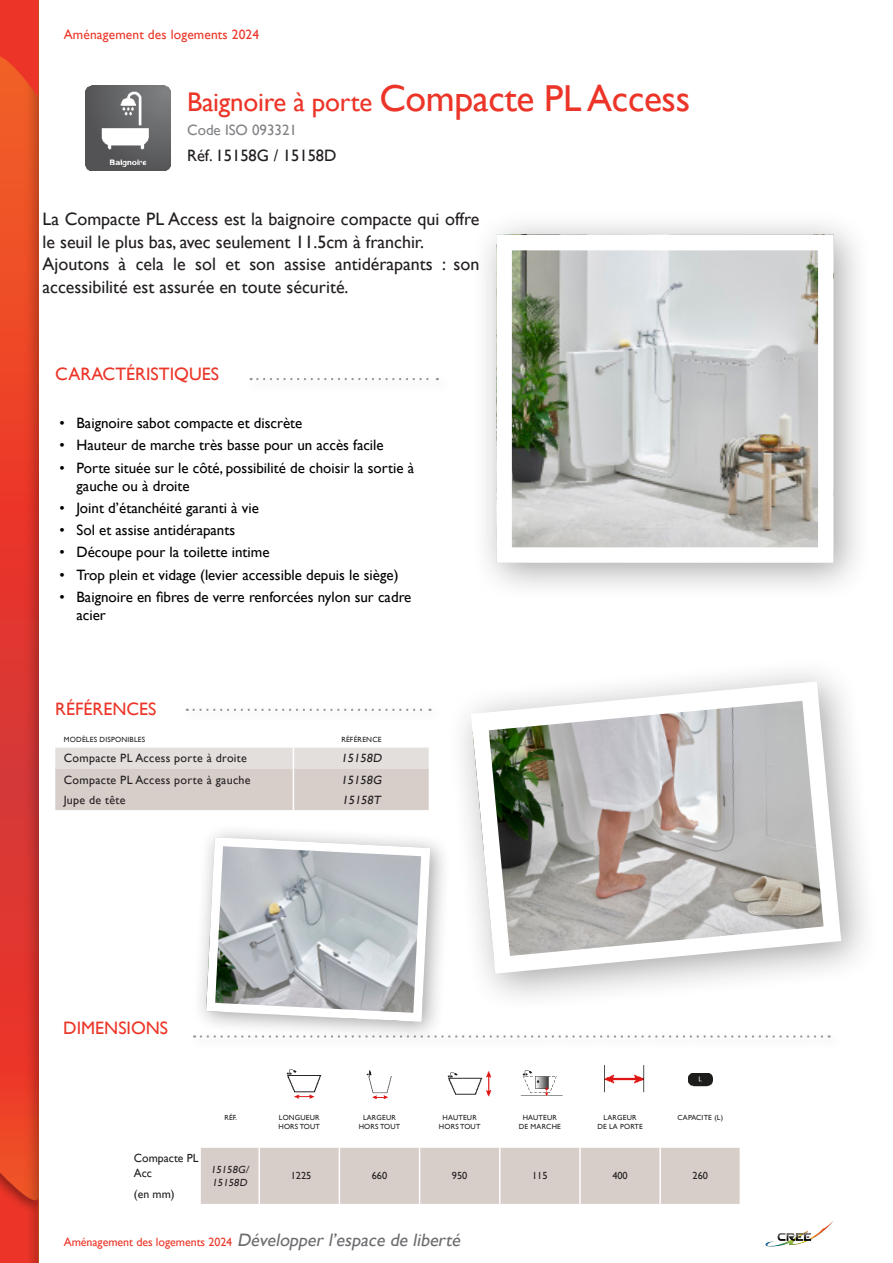
<style>
.page{position:relative;width:893px;height:1263px;background:#fff}
.page>*{position:absolute;margin:0;border:0;box-sizing:border-box;transform-origin:0 0}
.Titre{font:37.5px "Gill Sans";letter-spacing:-.01em;color:#ec3528}
.Introduction_produit{font:18px/22.5px "Gill Sans";color:#231f20}
.Sous_titre{font:18px "Gill Sans";color:#ec3528}
.Référence{font:16.5px "Gill Sans";color:#231f20}
.t1{font:15px/18px "Gill Sans";color:#000}
.Référence-2{font:15px "Gill Sans";color:#808285}
.t2{font:13.5px "Gill Sans";letter-spacing:.01em;color:#ec3528}
.t3{font:12px "Gill Sans";letter-spacing:.025em;color:#231f20}
.t4{font:12px "Gill Sans";letter-spacing:-.005em;color:#ec3528}
.t5{font:11.85px/14.7px "Gill Sans";color:#231f20}
.t6{font:10.35px/12.5px "Gill Sans";color:#231f20}
.t7{font:7.5px "Gill Sans";letter-spacing:.025em;color:#231f20}
.t8{font:7.35px/8.9px "Gill Sans";letter-spacing:.025em;color:#231f20;text-align:center}
.s1{font-size:27px}
.s2{font-style:italic;font-size:18px;color:#6c6d70}
</style>
<div class="page">
<div style="left:0;top:0;width:41px;height:1263px;background:#231f20;opacity:.3"></div>
<svg style="left:0;top:0;width:38px;height:98px"></svg>
<div style="left:0;top:1156px;width:38px;height:107px;background:#231f20;opacity:.6"></div>
<img style="left:765px;top:1221px;width:68px;height:26px">
<img style="left:85px;top:85px;width:85px;height:85px">
<svg style="left:251px;top:378px;width:187px;height:2px"></svg>
<svg style="left:455px;top:1035px;width:375px;height:2px"></svg>
<div style="left:201px;top:1148px;width:539px;height:56px;background:#d7ceca"></div>
<hr style="left:258px;top:1148px;width:2px;height:56px;background:#fff">
<hr style="left:339px;top:1148px;width:1px;height:56px;background:#fff">
<hr style="left:419px;top:1148px;width:1px;height:56px;background:#fff">
<hr style="left:499px;top:1148px;width:1px;height:56px;background:#fff">
<hr style="left:579px;top:1148px;width:2px;height:56px;background:#fff">
<hr style="left:659px;top:1148px;width:2px;height:56px;background:#fff">
<img style="left:286px;top:1069px;width:36px;height:30px">
<img style="left:366px;top:1070px;width:26px;height:29px">
<img style="left:447px;top:1072px;width:36px;height:23px">
<img style="left:486px;top:1071px;width:6px;height:26px">
<img style="left:520px;top:1070px;width:43px;height:26px">
<img style="left:604px;top:1065px;width:41px;height:28px">
<img style="left:689px;top:1073px;width:24px;height:14px">
<svg style="left:55px;top:747px;width:374px;height:63px"></svg>
<svg style="left:194px;top:709px;width:236px;height:2px"></svg>
<div style="left:471px;top:210px;width:402px;height:392px;background:#231f20;opacity:.4"></div>
<img style="left:512px;top:251px;width:305px;height:296px">
<div style="left:192px;top:823px;width:259px;height:220px;background:#231f20;opacity:.4"></div>
<svg style="left:202px;top:833px;width:233px;height:193px"></svg>
<div style="left:446px;top:656px;width:435px;height:358px;background:#231f20;opacity:.4"></div>
<svg style="left:462px;top:673px;width:388px;height:309px"></svg>
<p class="t2" style="left:64px;top:27px;width:197px">Aménagement des logements 2024</p>
<p class="Titre" style="left:187px;top:77px;width:505px"><span class="s1">Baignoire à porte</span> Compacte PL Access</p>
<p class="Référence-2" style="left:187px;top:122px;width:112px">Code ISO 093321</p>
<p class="Référence" style="left:187px;top:146px;width:151px">Réf. 15158G / 15158D</p>
<p class="Introduction_produit" style="left:43px;top:208px;width:438px">La Compacte PL Access est la baignoire compacte qui offre le seuil le plus bas, avec seulement 11.5cm à franchir.</p>
<p class="Introduction_produit" style="left:43px;top:253px;width:438px">Ajoutons à cela le sol et son assise antidérapants : son accessibilité est assurée en toute sécurité.</p>
<p class="Sous_titre" style="left:55px;top:363px;width:165px">CARACTÉRISTIQUES</p>
<p class="t1" style="left:60px;top:414px;width:244px">• Baignoire sabot compacte et discrète</p>
<p class="t1" style="left:60px;top:437px;width:326px">• Hauteur de marche très basse pour un accès facile</p>
<p class="t1" style="left:77px;top:459px;width:339px;text-indent:-17px">• Porte située sur le côté, possibilité de choisir la sortie à gauche ou à droite</p>
<p class="t1" style="left:60px;top:499px;width:201px">• Joint d’étanchéité garanti à vie</p>
<p class="t1" style="left:60px;top:521px;width:177px">• Sol et assise antidérapants</p>
<p class="t1" style="left:60px;top:544px;width:212px">• Découpe pour la toilette intime</p>
<p class="t1" style="left:60px;top:566px;width:340px">• Trop plein et vidage (levier accessible depuis le siège)</p>
<p class="t1" style="left:77px;top:588px;width:336px;text-indent:-17px">• Baignoire en fibres de verre renforcées nylon sur cadre acier</p>
<p class="Sous_titre" style="left:55px;top:699px;width:103px">RÉFÉRENCES</p>
<p class="t7" style="left:64px;top:735px;width:83px">MODÈLES DISPONIBLES</p>
<p class="t7" style="left:341px;top:735px;width:42px">RÉFÉRENCE</p>
<p class="t3" style="left:64px;top:751px;width:185px">Compacte PL Access porte à droite</p>
<p class="t3" style="left:341px;top:751px;width:44px">15158D</p>
<p class="t3" style="left:64px;top:773px;width:188px">Compacte PL Access porte à gauche</p>
<p class="t3" style="left:341px;top:773px;width:44px">15158G</p>
<p class="t3" style="left:64px;top:793px;width:63px">Jupe de tête</p>
<p class="t3" style="left:342px;top:793px;width:42px">15158T</p>
<p class="Sous_titre" style="left:63px;top:1018px;width:106px">DIMENSIONS</p>
<p class="t5" style="left:134px;top:1151px;width:66px">Compacte PL<br>Acc</p>
<p class="t5" style="left:134px;top:1187px;width:42px">(en mm)</p>
<p class="t8" style="left:224px;top:1113px;width:14px">RÉF.</p>
<p class="t8" style="left:278px;top:1113px;width:43px;text-align:left">LONGUEUR<br>HORS TOUT</p>
<p class="t8" style="left:359px;top:1113px;width:43px">LARGEUR<br>HORS TOUT</p>
<p class="t8" style="left:439px;top:1113px;width:43px">HAUTEUR<br>HORS TOUT</p>
<p class="t8" style="left:519px;top:1113px;width:44px">HAUTEUR<br>DE MARCHE</p>
<p class="t8" style="left:597px;top:1113px;width:47px">LARGEUR<br>DE LA PORTE</p>
<p class="t8" style="left:677px;top:1113px;width:47px">CAPACITE (L)</p>
<p class="t6" style="left:211px;top:1164px;width:41px">15158G/<br>15158D</p>
<p class="t6" style="left:291px;top:1170px;width:22px">1225</p>
<p class="t6" style="left:372px;top:1170px;width:17px">660</p>
<p class="t6" style="left:452px;top:1170px;width:17px">950</p>
<p class="t6" style="left:532px;top:1170px;width:17px">115</p>
<p class="t6" style="left:612px;top:1170px;width:17px">400</p>
<p class="t6" style="left:692px;top:1170px;width:17px">260</p>
<p class="t4" style="left:64px;top:1234px;width:402px">Aménagement des logements 2024 <span class="s2">Développer l’espace de liberté</span></p>
</div>
